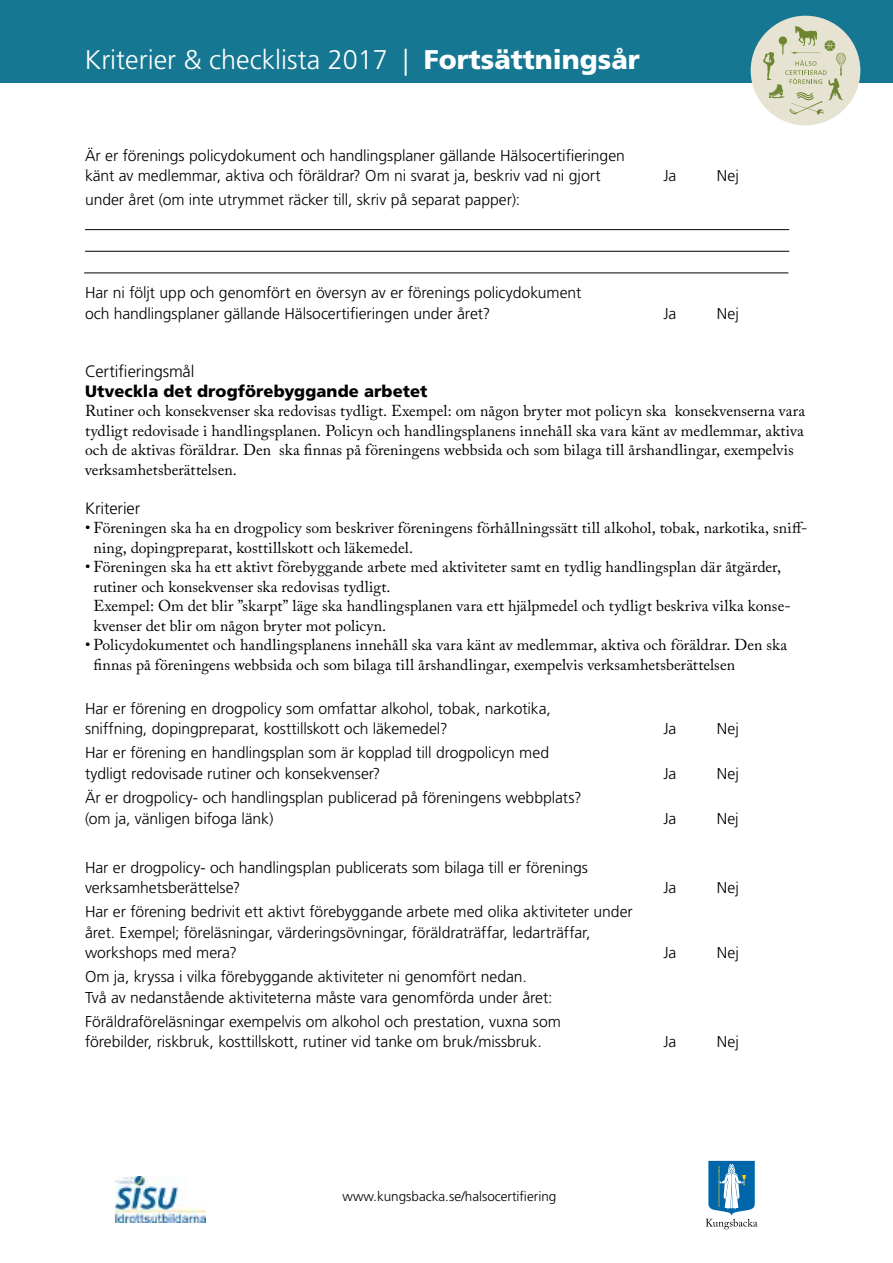
<style>
.page{position:relative;width:893px;height:1263px;background:#fff}
.page>*{position:absolute;margin:0;border:0;box-sizing:border-box;transform-origin:0 0}
.t1{font:300 27px "Frutiger LT Std";color:#fff}
.t2{font:900 16.5px "Frutiger LT Std";letter-spacing:.005em;color:#000}
.t3{font:300 16.5px "Frutiger LT Std";letter-spacing:-.005em;color:#000}
.t4{font:300 15.75px/20.2px "Frutiger LT Std";letter-spacing:-.005em;color:#000}
.t5{font:15.75px/19.5px "Adobe Caslon Pro";letter-spacing:.005em;color:#000}
.t6{font:300 13.5px "Frutiger LT Std";color:#000}
.s1{font-weight:900}
</style>
<div class="page">
<svg style="left:706px;top:1161px;width:51px;height:68px"></svg>
<img style="left:116px;top:1176px;width:90px;height:46px">
<div style="left:0;top:0;width:893px;height:83px;background:#157791"></div>
<div style="left:751px;top:16px;width:109px;height:109px;background:#e7e3d3;border-radius:50%"></div>
<svg style="left:763px;top:26px;width:83px;height:89px"></svg>
<hr style="left:85px;top:229px;width:704px;height:1px;background:#000">
<hr style="left:85px;top:251px;width:704px;height:1px;background:#000">
<hr style="left:84px;top:273px;width:704px;height:1px;background:#000">
<h1 class="t1" style="left:85px;top:44px;width:557px">Kriterier &amp; checklista 2017 | <span class="s1">Fortsättningsår</span></h1>
<p class="t4" style="left:85px;top:145px;width:541px">Är er förenings policydokument och handlingsplaner gällande Hälsocertifieringen känt av medlemmar, aktiva och föräldrar? Om ni svarat ja, beskriv vad ni gjort</p>
<p class="t4" style="left:85px;top:190px;width:437px">under året (om inte utrymmet räcker till, skriv på separat papper):</p>
<p class="t4" style="left:663px;top:166px;width:15px">Ja</p>
<p class="t4" style="left:717px;top:166px;width:24px">Nej</p>
<p class="t4" style="left:85px;top:283px;width:498px">Har ni följt upp och genomfört en översyn av er förenings policydokument och handlingsplaner gällande Hälsocertifieringen under året?</p>
<p class="t4" style="left:663px;top:303px;width:15px">Ja</p>
<p class="t4" style="left:717px;top:303px;width:24px">Nej</p>
<p class="t3" style="left:85px;top:362px;width:111px">Certifieringsmål</p>
<p class="t2" style="left:85px;top:381px;width:344px">Utveckla det drogförebyggande arbetet</p>
<p class="t5" style="left:85px;top:401px;width:722px">Rutiner och konsekvenser ska redovisas tydligt. Exempel: om någon bryter mot policyn ska konsekvenserna vara tydligt redovisade i handlingsplanen. Policyn och handlingsplanens innehåll ska vara känt av medlemmar, aktiva och de aktivas föräldrar. Den ska finnas på föreningens webbsida och som bilaga till årshandlingar, exempelvis verksamhetsberättelsen.</p>
<p class="t3" style="left:85px;top:499px;width:57px">Kriterier</p>
<p class="t5" style="left:94px;top:518px;width:715px;text-indent:-9px">• Föreningen ska ha en drogpolicy som beskriver föreningens förhållningssätt till alkohol, tobak, narkotika, sniff&shy;ning, dopingpreparat, kosttillskott och läkemedel.</p>
<p class="t5" style="left:94px;top:557px;width:699px;text-indent:-9px">• Föreningen ska ha ett aktivt förebyggande arbete med aktiviteter samt en tydlig handlingsplan där åtgärder, rutiner och konsekvenser ska redovisas tydligt.<br>Exempel: Om det blir ”skarpt” läge ska handlingsplanen vara ett hjälpmedel och tydligt beskriva vilka konse&shy;kvenser det blir om någon bryter mot policyn.</p>
<p class="t5" style="left:94px;top:635px;width:695px;text-indent:-9px">• Policydokumentet och handlingsplanens innehåll ska vara känt av medlemmar, aktiva och föräldrar. Den ska finnas på föreningens webbsida och som bilaga till årshandlingar, exempelvis verksamhetsberättelsen</p>
<p class="t4" style="left:85px;top:698px;width:467px">Har er förening en drogpolicy som omfattar alkohol, tobak, narkotika, sniffning, dopingpreparat, kosttillskott och läkemedel?</p>
<p class="t4" style="left:663px;top:719px;width:15px">Ja</p>
<p class="t4" style="left:717px;top:719px;width:24px">Nej</p>
<p class="t4" style="left:85px;top:743px;width:466px">Har er förening en handlingsplan som är kopplad till drogpolicyn med tydligt redovisade rutiner och konsekvenser?</p>
<p class="t4" style="left:85px;top:788px;width:498px">Är er drogpolicy- och handlingsplan publicerad på föreningens webbplats? (om ja, vänligen bifoga länk)</p>
<p class="t4" style="left:85px;top:857px;width:504px">Har er drogpolicy- och handlingsplan publicerats som bilaga till er förenings verksamhetsberättelse?</p>
<p class="t4" style="left:85px;top:902px;width:549px">Har er förening bedrivit ett aktivt förebyggande arbete med olika aktiviteter under året. Exempel; föreläsningar, värderingsövningar, föräldraträffar, ledarträffar, workshops med mera?</p>
<p class="t4" style="left:85px;top:967px;width:469px">Om ja, kryssa i vilka förebyggande aktiviteter ni genomfört nedan.<br>Två av nedanstående aktiviteterna måste vara genomförda under året:</p>
<p class="t4" style="left:85px;top:1012px;width:477px">Föräldraföreläsningar exempelvis om alkohol och prestation, vuxna som förebilder, riskbruk, kosttillskott, rutiner vid tanke om bruk/missbruk.</p>
<p class="t4" style="left:663px;top:763px;width:15px">Ja</p>
<p class="t4" style="left:717px;top:763px;width:24px">Nej</p>
<p class="t4" style="left:663px;top:808px;width:15px">Ja</p>
<p class="t4" style="left:717px;top:808px;width:24px">Nej</p>
<p class="t4" style="left:663px;top:877px;width:15px">Ja</p>
<p class="t4" style="left:717px;top:877px;width:24px">Nej</p>
<p class="t4" style="left:663px;top:942px;width:15px">Ja</p>
<p class="t4" style="left:717px;top:942px;width:24px">Nej</p>
<p class="t4" style="left:663px;top:1032px;width:15px">Ja</p>
<p class="t4" style="left:717px;top:1032px;width:24px">Nej</p>
<p class="t6" style="left:343px;top:1188px;width:215px">www.kungsbacka.se/halsocertifiering</p>
</div>
